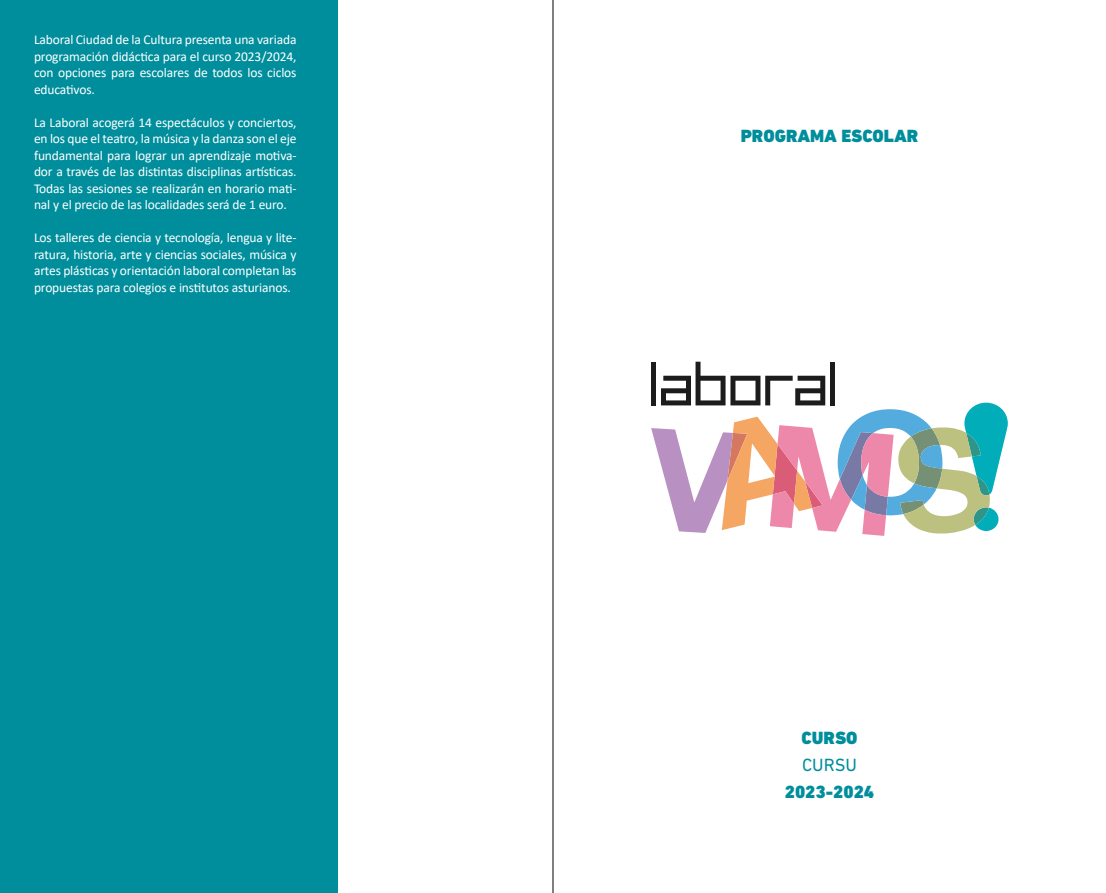
<style>
.page{position:relative;width:1106px;height:893px;background:#fff}
.page>*{position:absolute;margin:0;border:0;box-sizing:border-box;transform-origin:0 0}
.t1{font:900 18px "DIN Next W1 G";color:#008e9c}
.t2{font:18px "DIN Next W1 G";color:#008e9c}
.t3{font:13.5px/16.5px "Calibri";letter-spacing:-.01em;color:#fff;text-align:justify}
</style>
<div class="page">
<div style="left:0;top:0;width:337px;height:893px;background:#008e9c"></div>
<svg style="left:651px;top:362px;width:356px;height:174px"></svg>
<div style="left:651px;top:362px;width:5px;height:43px;background:#1c1c1c"></div>
<hr style="left:553px;top:0;width:1px;height:893px;background:#000">
<p class="t3" style="left:34px;top:31px;width:264px">Laboral Ciudad de la Cultura presenta una variada programación didáctica para el curso 2023/2024, con opciones para escolares de todos los ciclos educativos.</p>
<p class="t3" style="left:34px;top:114px;width:264px">La Laboral acogerá 14 espectáculos y conciertos, en los que el teatro, la música y la danza son el eje fundamental para lograr un aprendizaje motiva&shy;dor a través de las distintas disciplinas artísticas.<br>Todas las sesiones se realizarán en horario mati&shy;nal y el precio de las localidades será de 1 euro.</p>
<p class="t3" style="left:34px;top:229px;width:264px">Los talleres de ciencia y tecnología, lengua y lite&shy;ratura, historia, arte y ciencias sociales, música y artes plásticas y orientación laboral completan las propuestas para colegios e institutos asturianos.</p>
<h1 class="t1" style="left:740px;top:125px;width:179px">PROGRAMA ESCOLAR</h1>
<h1 class="t1" style="left:801px;top:727px;width:57px">CURSO</h1>
<h1 class="t2" style="left:802px;top:754px;width:56px">CURSU</h1>
<h1 class="t1" style="left:784px;top:781px;width:91px">2023-2024</h1>
</div>
